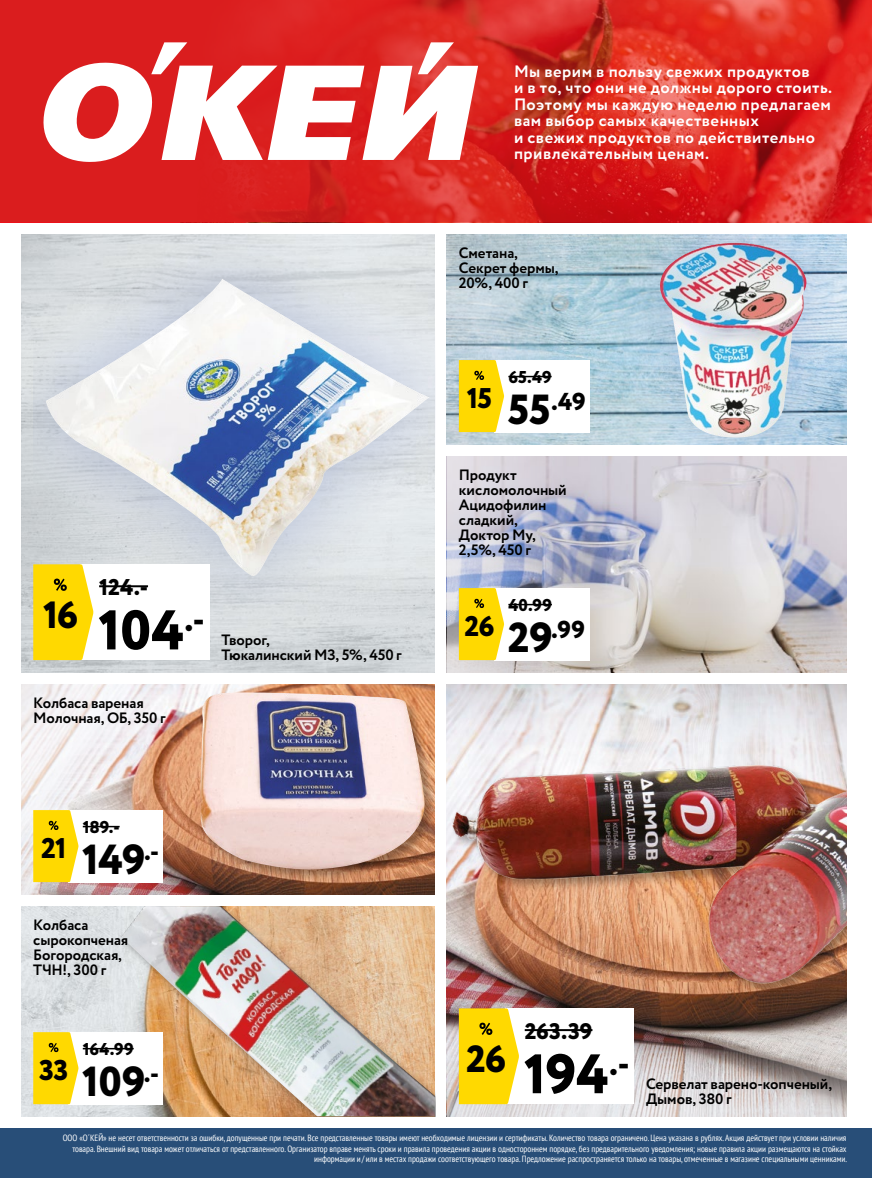
<style>
.page{position:relative;width:872px;height:1178px;background:#fff}
.page>*{position:absolute;margin:0;border:0;box-sizing:border-box;transform-origin:0 0}
.t1{font:800 55.8px "Circe";color:#000}
.t2{font:800 55.5px "Circe";color:#000}
.t3{font:800 42px "Circe";letter-spacing:-.005em;color:#000}
.t4{font:800 37.95px "Circe";color:#000}
.t5{font:800 28.5px "Circe";letter-spacing:-.025em;color:#000}
.t6{font:800 24.45px "Circe";color:#000}
.t7{font:800 22.8px "Circe";color:#000}
.t8{font:800 22.5px "Circe";color:#000}
.t9{font:800 17.1px "Circe";letter-spacing:.005em;color:#000}
.t10{font:700 16.5px/16.5px "Circe";letter-spacing:.03em;color:#fff}
.t11{font:700 15px/15px "Circe";letter-spacing:-.005em;color:#000}
.t12{font:condensed 9px/10.5px "PT Sans";color:#fff;text-align:right}
.s1{font-size:42px}
</style>
<div class="page">
<img style="left:178px;top:684px;width:257px;height:210px">
<img style="left:447px;top:684px;width:399px;height:336px">
<img style="left:21px;top:906px;width:100px;height:210px">
<img style="left:21px;top:234px;width:414px;height:438px">
<img style="left:447px;top:234px;width:145px;height:210px">
<svg style="left:447px;top:1020px;width:399px;height:96px;background:#b9b1af"></svg>
<img style="left:21px;top:684px;width:157px;height:210px">
<div style="left:451px;top:763px;width:395px;height:233px;background:#000;opacity:.33"></div>
<img style="left:452px;top:765px;width:394px;height:219px">
<div style="left:200px;top:692px;width:235px;height:190px;background:#000;opacity:.31"></div>
<img style="left:200px;top:692px;width:225px;height:178px">
<img style="left:121px;top:906px;width:314px;height:210px">
<div style="left:33px;top:234px;width:403px;height:406px;background:#445dad;opacity:.3"></div>
<img style="left:46px;top:279px;width:384px;height:297px">
<div style="left:592px;top:234px;width:254px;height:210px;background:#445dad;opacity:.3"></div>
<img style="left:660px;top:242px;width:146px;height:196px">
<img style="left:589px;top:456px;width:257px;height:216px">
<svg style="left:447px;top:456px;width:142px;height:216px;background:#bfc1d2"></svg>
<div style="left:0;top:1128px;width:872px;height:50px;background:#284e78"></div>
<div style="left:69px;top:810px;width:94px;height:72px;background:#fff"></div>
<hr style="left:83px;top:826px;width:37px;height:1px;background:#000">
<svg style="left:33px;top:810px;width:45px;height:72px;background:#fbd916"></svg>
<div style="left:69px;top:1032px;width:94px;height:72px;background:#fff"></div>
<hr style="left:83px;top:1048px;width:51px;height:1px;background:#000">
<svg style="left:33px;top:1032px;width:45px;height:72px;background:#fbd916"></svg>
<div style="left:80px;top:564px;width:129px;height:96px;background:#fff"></div>
<hr style="left:99px;top:585px;width:49px;height:2px;background:#000">
<svg style="left:33px;top:564px;width:60px;height:96px;background:#fbd917"></svg>
<div style="left:494px;top:360px;width:95px;height:72px;background:#fff"></div>
<hr style="left:508px;top:376px;width:43px;height:1px;background:#000">
<svg style="left:459px;top:360px;width:45px;height:72px;background:#fbd917"></svg>
<div style="left:494px;top:588px;width:95px;height:72px;background:#fff"></div>
<hr style="left:508px;top:604px;width:44px;height:1px;background:#000">
<svg style="left:459px;top:588px;width:45px;height:72px;background:#fbd917"></svg>
<div style="left:506px;top:1008px;width:128px;height:96px;background:#fff"></div>
<hr style="left:525px;top:1029px;width:67px;height:2px;background:#000">
<svg style="left:459px;top:1008px;width:60px;height:96px;background:#fbd918"></svg>
<img style="left:703px;top:0;width:169px;height:222px">
<svg style="left:0;top:0;width:703px;height:222px;background:#d72521"></svg>
<svg style="left:38px;top:42px;width:440px;height:121px"></svg>
<h3 class="t10" style="left:514px;top:64px;width:320px">Мы верим в пользу свежих продуктов<br>и в то, что они не должны дорого стоить.<br>Поэтому мы каждую неделю предлагаем вам выбор самых качественных<br>и свежих продуктов по действительно привлекательным ценам.</h3>
<h3 class="t11" style="left:459px;top:246px;width:101px">Сметана,<br>Секрет фермы,<br>20%, 400 г</h3>
<h3 class="t5" style="left:467px;top:379px;width:27px">15</h3>
<h3 class="t9" style="left:508px;top:366px;width:45px">65.49</h3>
<h3 class="t6" style="left:508px;top:385px;width:80px"><span class="s1">55</span>.49</h3>
<h3 class="t4" style="left:43px;top:589px;width:37px">16</h3>
<h3 class="t7" style="left:99px;top:572px;width:50px">124.-</h3>
<h1 class="t1" style="left:98px;top:592px;width:108px">104<sup>.-</sup></h1>
<h3 class="t11" style="left:33px;top:696px;width:134px">Колбаса вареная<br>Молочная, ОБ, 350 г</h3>
<h3 class="t11" style="left:221px;top:633px;width:182px">Творог,<br>Тюкалинский МЗ, 5%, 450 г</h3>
<h3 class="t5" style="left:41px;top:829px;width:27px">21</h3>
<h3 class="t9" style="left:83px;top:816px;width:38px">189.-</h3>
<h3 class="t3" style="left:82px;top:831px;width:79px">149<sup>.-</sup></h3>
<h3 class="t11" style="left:33px;top:918px;width:97px">Колбаса сырокопченая<br>Богородская,<br>ТЧН!, 300 г</h3>
<h3 class="t11" style="left:459px;top:468px;width:109px">Продукт кисломолочный<br>Ацидофилин сладкий,<br>Доктор Му,<br>2,5%, 450 г</h3>
<h3 class="t5" style="left:464px;top:607px;width:32px">26</h3>
<h3 class="t9" style="left:508px;top:594px;width:45px">40.99</h3>
<h3 class="t6" style="left:508px;top:613px;width:79px"><span class="s1">29</span>.99</h3>
<h3 class="t8" style="left:525px;top:1016px;width:69px">263.39</h3>
<h3 class="t9" style="left:83px;top:1038px;width:52px">164.99</h3>
<h3 class="t4" style="left:466px;top:1033px;width:41px">26</h3>
<h2 class="t2" style="left:524px;top:1036px;width:107px">194<sup>.-</sup></h2>
<h3 class="t5" style="left:39px;top:1051px;width:31px">33</h3>
<h3 class="t3" style="left:82px;top:1053px;width:78px">109<sup>.-</sup></h3>
<h3 class="t11" style="left:646px;top:1077px;width:188px">Сервелат варено-копченый,<br>Дымов, 380 г</h3>
<p class="t12" style="left:63px;top:1132px;width:786px">ООО «О´КЕЙ» не несет ответственности за ошибки, допущенные при печати. Все представленные товары имеют необходимые лицензии и сертификаты. Количество товара ограничено. Цена указана в рублях. Акция действует при условии наличия товара. Внешний вид товара может отличаться от представленного. Организатор вправе менять сроки и правила проведения акции в одностороннем порядке, без предварительного уведомления; новые правила акции размещаются на стойках информации и / или в местах продажи соответствующего товара. Предложение распространяется только на товары, отмеченные в магазине специальными ценниками.</p>
</div>
